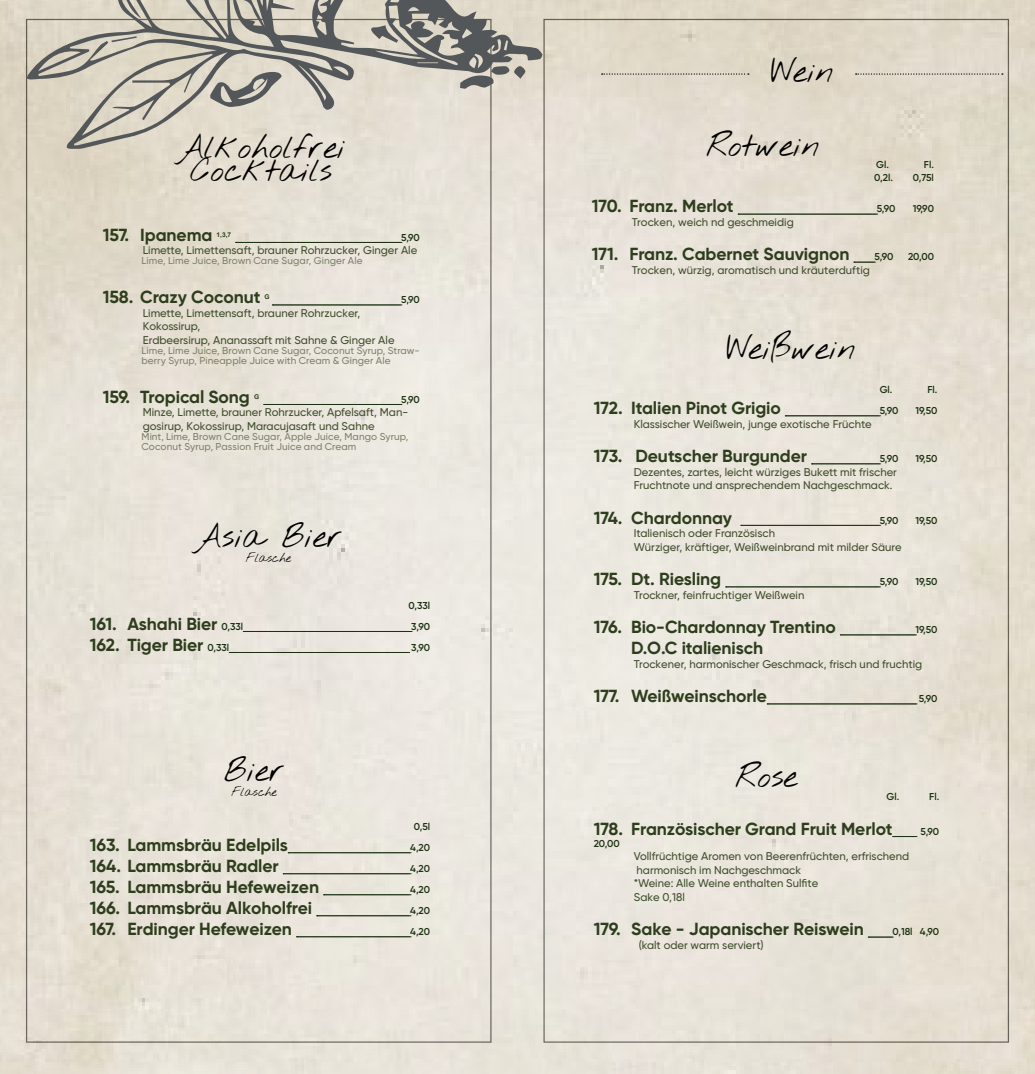
<style>
.page{position:relative;width:1035px;height:1074px;background:#fff}
.page>*{position:absolute;margin:0;border:0;box-sizing:border-box;transform-origin:0 0}
.t1{font:32.5px "Nothing You Could Do";color:#000}
.t2{font:700 17.5px "SVN Gilroy";letter-spacing:-.005em;color:#2e3e1d}
.t3{font:12.5px "Nothing You Could Do";color:#000}
.t4{font:500 11.25px/13.5px "SVN Gilroy";color:#404e2c}
.t5{font:500 10px/10px "SVN Gilroy";letter-spacing:.01em;color:#7d8369}
.t6{font:600 10px "SVN Gilroy";letter-spacing:-.005em;color:#1c3111}
.t7{font:700 6.5px "Arial";color:#2e3e1d}
.s1{font-weight:600;font-size:10px;color:#1c3111}
</style>
<div class="page">
<img style="left:0;top:0;width:1035px;height:1074px">
<svg style="left:27px;top:0;width:516px;height:149px;fill:#e0d9c8"></svg>
<svg style="left:210px;top:70px;width:72px;height:38px"></svg>
<svg style="left:460px;top:66px;width:66px;height:23px"></svg>
<svg style="left:370px;top:25px;width:28px;height:18px"></svg>
<svg style="left:111px;top:36px;width:26px;height:6px"></svg>
<svg style="left:235px;top:242px;width:167px;height:1px"></svg>
<svg style="left:272px;top:305px;width:130px;height:1px"></svg>
<svg style="left:264px;top:404px;width:138px;height:1px"></svg>
<svg style="left:243px;top:631px;width:169px;height:1px"></svg>
<svg style="left:229px;top:652px;width:181px;height:1px"></svg>
<svg style="left:288px;top:852px;width:123px;height:1px"></svg>
<svg style="left:283px;top:873px;width:128px;height:1px"></svg>
<svg style="left:323px;top:894px;width:88px;height:1px"></svg>
<svg style="left:317px;top:915px;width:94px;height:1px"></svg>
<svg style="left:296px;top:936px;width:115px;height:1px"></svg>
<svg style="left:738px;top:214px;width:139px;height:1px"></svg>
<svg style="left:854px;top:262px;width:21px;height:1px"></svg>
<svg style="left:785px;top:415px;width:95px;height:1px"></svg>
<svg style="left:811px;top:463px;width:69px;height:1px"></svg>
<svg style="left:741px;top:525px;width:139px;height:1px"></svg>
<svg style="left:725px;top:586px;width:155px;height:1px"></svg>
<svg style="left:840px;top:634px;width:76px;height:1px"></svg>
<svg style="left:767px;top:703px;width:150px;height:1px"></svg>
<svg style="left:892px;top:836px;width:25px;height:1px"></svg>
<svg style="left:868px;top:937px;width:25px;height:1px"></svg>
<svg style="left:602px;top:73px;width:147px;height:2px"></svg>
<svg style="left:855px;top:73px;width:148px;height:2px"></svg>
<h1 class="t1" style="left:177px;top:128px;width:169px">Alkoholfrei</h1>
<h1 class="t1" style="left:190px;top:150px;width:143px">Cocktails</h1>
<h2 class="t2" style="left:103px;top:222px;width:111px">157. Ipanema</h2>
<p class="t7" style="left:217px;top:230px;width:16px">1,3,7</p>
<p class="t6" style="left:401px;top:230px;width:20px">5,90</p>
<p class="t4" style="left:143px;top:243px;width:276px">Limette, Limettensaft, brauner Rohrzucker, Ginger Ale</p>
<p class="t5" style="left:141px;top:255px;width:223px">Lime, Lime Juice, Brown Cane Sugar, Ginger Ale</p>
<h2 class="t2" style="left:103px;top:284px;width:159px">158. Crazy Coconut</h2>
<p class="t7" style="left:265px;top:293px;width:7px">G</p>
<p class="t6" style="left:401px;top:292px;width:20px">5,90</p>
<p class="t4" style="left:143px;top:305px;width:253px">Limette, Limettensaft, brauner Rohrzucker,<br>Kokossirup,<br>Erdbeersirup, Ananassaft mit Sahne &amp; Ginger Ale</p>
<p class="t5" style="left:141px;top:344px;width:280px">Lime, Lime Juice, Brown Cane Sugar, Coconut Syrup, Straw&shy;berry Syrup, Pineapple Juice with Cream &amp; Ginger Ale</p>
<h2 class="t2" style="left:103px;top:384px;width:149px">159. Tropical Song</h2>
<p class="t7" style="left:254px;top:392px;width:7px">G</p>
<p class="t6" style="left:401px;top:392px;width:20px">5,90</p>
<p class="t4" style="left:143px;top:405px;width:267px">Minze, Limette, brauner Rohrzucker, Apfelsaft, Man&shy;gosirup, Kokossirup, Maracujasaft und Sahne</p>
<p class="t5" style="left:141px;top:430px;width:268px">Mint, Lime, Brown Cane Sugar, Apple Juice, Mango Syrup,<br>Coconut Syrup, Passion Fruit Juice and Cream</p>
<h1 class="t1" style="left:195px;top:517px;width:148px">Asia Bier</h1>
<p class="t3" style="left:246px;top:550px;width:47px">Flasche</p>
<p class="t6" style="left:408px;top:598px;width:23px">0,33l</p>
<h2 class="t2" style="left:90px;top:611px;width:155px">161. Ashahi Bier <span class="s1">0,33l</span></h2>
<p class="t6" style="left:411px;top:619px;width:20px">3,90</p>
<h2 class="t2" style="left:90px;top:632px;width:141px">162. Tiger Bier <span class="s1">0,33l</span></h2>
<p class="t6" style="left:411px;top:640px;width:20px">3,90</p>
<h1 class="t1" style="left:224px;top:750px;width:62px">Bier</h1>
<p class="t3" style="left:231px;top:784px;width:47px">Flasche</p>
<p class="t6" style="left:414px;top:819px;width:18px">0,5l</p>
<h2 class="t2" style="left:90px;top:832px;width:200px">163. Lammsbräu Edelpils</h2>
<p class="t6" style="left:410px;top:840px;width:21px">4,20</p>
<h2 class="t2" style="left:90px;top:853px;width:190px">164. Lammsbräu Radler</h2>
<p class="t6" style="left:410px;top:861px;width:21px">4,20</p>
<h2 class="t2" style="left:90px;top:874px;width:231px">165. Lammsbräu Hefeweizen</h2>
<p class="t6" style="left:410px;top:882px;width:21px">4,20</p>
<h2 class="t2" style="left:90px;top:895px;width:224px">166. Lammsbräu Alkoholfrei</h2>
<p class="t6" style="left:410px;top:903px;width:21px">4,20</p>
<h2 class="t2" style="left:90px;top:916px;width:204px">167. Erdinger Hefeweizen</h2>
<p class="t6" style="left:410px;top:924px;width:21px">4,20</p>
<h1 class="t1" style="left:771px;top:51px;width:64px">Wein</h1>
<h1 class="t1" style="left:706px;top:125px;width:114px">Rotwein</h1>
<p class="t6" style="left:876px;top:157px;width:14px">Gl.</p>
<p class="t6" style="left:924px;top:157px;width:12px">Fl.</p>
<p class="t6" style="left:874px;top:171px;width:20px">0,2l.</p>
<p class="t6" style="left:913px;top:171px;width:23px">0,75l</p>
<h2 class="t2" style="left:592px;top:193px;width:143px">170. Franz. Merlot</h2>
<p class="t6" style="left:876px;top:202px;width:20px">5,90</p>
<p class="t6" style="left:912px;top:202px;width:23px">19,90</p>
<p class="t4" style="left:632px;top:214px;width:163px">Trocken, weich nd geschmeidig</p>
<h2 class="t2" style="left:592px;top:241px;width:259px">171. Franz. Cabernet Sauvignon</h2>
<p class="t6" style="left:874px;top:250px;width:20px">5,90</p>
<p class="t6" style="left:908px;top:250px;width:27px">20,00</p>
<p class="t4" style="left:632px;top:262px;width:239px">Trocken, würzig, aromatisch und kräuterduftig</p>
<h1 class="t1" style="left:726px;top:329px;width:131px">Weißwein</h1>
<p class="t6" style="left:879px;top:382px;width:14px">Gl.</p>
<p class="t6" style="left:927px;top:382px;width:12px">Fl.</p>
<h2 class="t2" style="left:594px;top:395px;width:189px">172. Italien Pinot Grigio</h2>
<p class="t6" style="left:879px;top:403px;width:20px">5,90</p>
<p class="t6" style="left:915px;top:403px;width:23px">19,50</p>
<p class="t4" style="left:634px;top:416px;width:240px">Klassischer Weißwein, junge exotische Früchte</p>
<h2 class="t2" style="left:594px;top:443px;width:215px">173. Deutscher Burgunder</h2>
<p class="t6" style="left:879px;top:451px;width:20px">5,90</p>
<p class="t6" style="left:915px;top:451px;width:23px">19,50</p>
<p class="t4" style="left:634px;top:464px;width:265px">Dezentes, zartes, leicht würziges Bukett mit frischer<br>Fruchtnote und ansprechendem Nachgeschmack.</p>
<h2 class="t2" style="left:594px;top:505px;width:140px">174. Chardonnay</h2>
<p class="t6" style="left:879px;top:513px;width:20px">5,90</p>
<p class="t6" style="left:915px;top:513px;width:23px">19,50</p>
<p class="t4" style="left:634px;top:526px;width:269px">Italienisch oder Französisch<br>Würziger, kräftiger, Weißweinbrand mit milder Säure</p>
<h2 class="t2" style="left:594px;top:566px;width:129px">175. Dt. Riesling</h2>
<p class="t6" style="left:879px;top:574px;width:20px">5,90</p>
<p class="t6" style="left:915px;top:574px;width:23px">19,50</p>
<p class="t4" style="left:634px;top:587px;width:172px">Trockner, feinfruchtiger Weißwein</p>
<h2 class="t2" style="left:594px;top:614px;width:244px">176. Bio-Chardonnay Trentino</h2>
<p class="t6" style="left:915px;top:622px;width:23px">19,50</p>
<h2 class="t2" style="left:631px;top:635px;width:134px">D.O.C italienisch</h2>
<p class="t4" style="left:634px;top:656px;width:290px">Trockener, harmonischer Geschmack, frisch und fruchtig</p>
<h2 class="t2" style="left:594px;top:683px;width:175px">177. Weißweinschorle</h2>
<p class="t6" style="left:918px;top:691px;width:20px">5,90</p>
<h1 class="t1" style="left:735px;top:756px;width:63px">Rose</h1>
<p class="t6" style="left:886px;top:789px;width:14px">Gl.</p>
<p class="t6" style="left:929px;top:789px;width:12px">Fl.</p>
<h2 class="t2" style="left:594px;top:816px;width:300px">178. Französischer Grand Fruit Merlot</h2>
<p class="t6" style="left:920px;top:824px;width:20px">5,90</p>
<p class="t6" style="left:594px;top:836px;width:27px">20,00</p>
<p class="t4" style="left:634px;top:849px;width:277px">Vollfrüchtige Aromen von Beerenfrüchten, erfrischend harmonisch im Nachgeschmack<br>*Weine: Alle Weine enthalten Sulfite<br>Sake 0,18l</p>
<h2 class="t2" style="left:594px;top:916px;width:272px">179. Sake - Japanischer Reiswein</h2>
<p class="t6" style="left:892px;top:924px;width:48px">0,18l 4,90</p>
<p class="t4" style="left:638px;top:937px;width:127px">(kalt oder warm serviert)</p>
</div>
